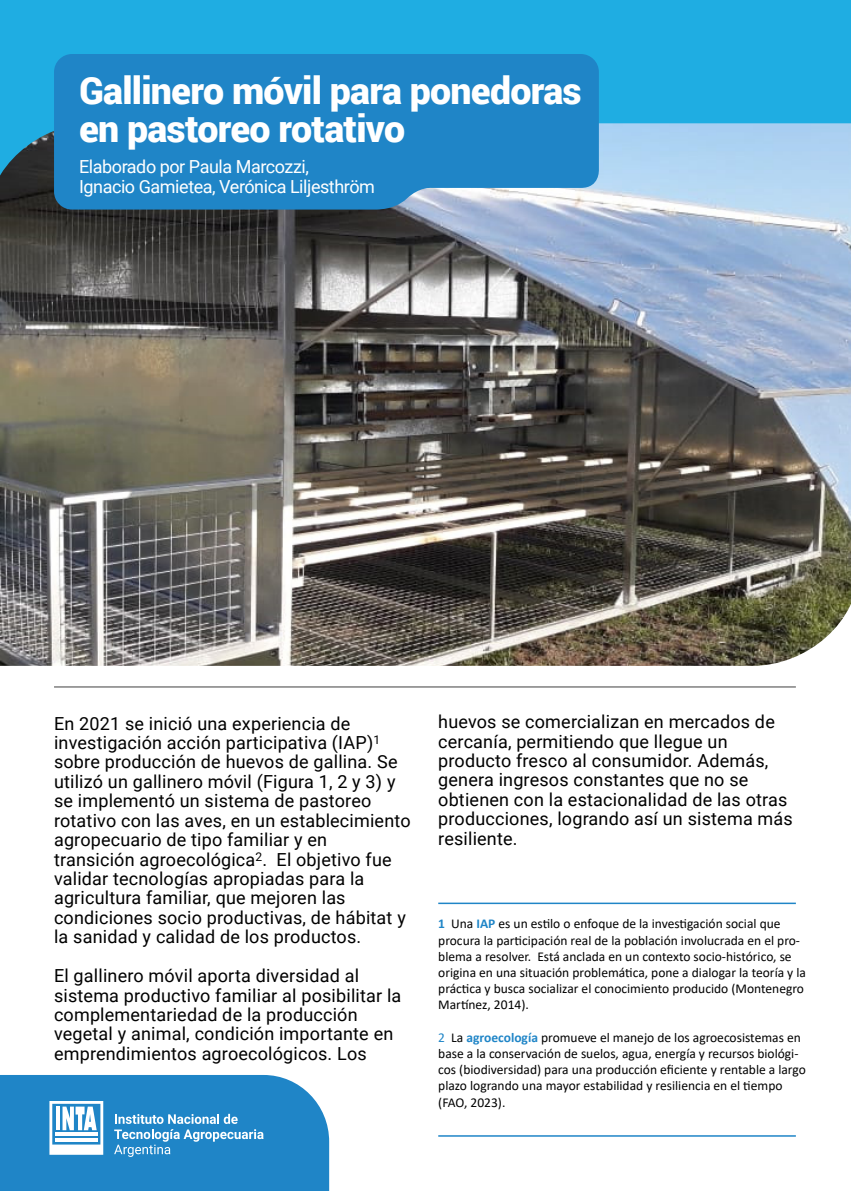
<style>
.page{position:relative;width:851px;height:1191px;background:#fff}
.page>*{position:absolute;margin:0;border:0;box-sizing:border-box;transform-origin:0 0}
.t1{font:900 37.5px/37.5px "Roboto";letter-spacing:-.02em;color:#fff}
.t2{font:18px/19.4px "Roboto";letter-spacing:.01em;color:#000}
.t3{font:18px "Roboto";letter-spacing:-.025em;color:#fff}
.t4{font:13.5px/16.2px "Calibri";color:#000}
.s1{font-weight:700;color:#1f85c7}
.s2{color:#1f85c7}
</style>
<div class="page">
<img style="left:0;top:221px;width:850px;height:347px">
<svg style="left:0;top:0;width:850px;height:221px;background:#46acd6"></svg>
<svg style="left:0;top:568px;width:850px;height:120px"></svg>
<div style="left:54px;top:54px;width:545px;height:155px;background:#1f85c7"></div>
<svg style="left:0;top:1075px;width:329px;height:116px;background:#3792cd"></svg>
<hr style="left:54px;top:686px;width:741px;height:1px;background:#808080">
<hr style="left:438px;top:902px;width:357px;height:2px;background:#1f85c7">
<hr style="left:438px;top:1135px;width:357px;height:1px;background:#1f85c7">
<p class="t1" style="left:79px;top:71px;width:504px">Gallinero móvil para ponedoras en pastoreo rotativo</p>
<p class="t3" style="left:79px;top:154px;width:231px">Elaborado por Paula Marcozzi,</p>
<p class="t3" style="left:79px;top:174px;width:297px">Ignacio Gamietea, Verónica Liljesthröm</p>
<p class="t2" style="left:54px;top:713px;width:298px">En 2021 se inició una experiencia de</p>
<p class="t2" style="left:54px;top:732px;width:345px">investigación acción participativa (IAP)<sup>1 </sup>sobre producción de huevos de gallina. Se utilizó un gallinero móvil (Figura 1, 2 y 3) y se implementó un sistema de pastoreo</p>
<p class="t2" style="left:54px;top:810px;width:358px">rotativo con las aves, en un establecimiento agropecuario de tipo familiar y en</p>
<p class="t2" style="left:54px;top:848px;width:339px">transición agroecológica<sup>2</sup>. El objetivo fue validar tecnologías apropiadas para la</p>
<p class="t2" style="left:54px;top:887px;width:293px">agricultura familiar, que mejoren las</p>
<p class="t2" style="left:54px;top:907px;width:353px">condiciones socio productivas, de hábitat y la sanidad y calidad de los productos.</p>
<p class="t2" style="left:54px;top:965px;width:306px">El gallinero móvil aporta diversidad al</p>
<p class="t2" style="left:54px;top:984px;width:349px">sistema productivo familiar al posibilitar la complementariedad de la producción</p>
<p class="t2" style="left:54px;top:1023px;width:341px">vegetal y animal, condición importante en emprendimientos agroecológicos. Los</p>
<p class="t2" style="left:438px;top:711px;width:338px">huevos se comercializan en mercados de cercanía, permitiendo que llegue un</p>
<p class="t2" style="left:438px;top:750px;width:331px">producto fresco al consumidor. Además, genera ingresos constantes que no se</p>
<p class="t2" style="left:438px;top:789px;width:356px">obtienen con la estacionalidad de las otras producciones, logrando así un sistema más resiliente.</p>
<p class="t4" style="left:438px;top:915px;width:369px"><span class="s1">1</span> Una <span class="s1">IAP</span> es un estilo o enfoque de la investigación social que procura la participación real de la población involucrada en el pro&shy;blema a resolver. Está anclada en un contexto socio-histórico, se origina en una situación problemática, pone a dialogar la teoría y la práctica y busca socializar el conocimiento producido (Montenegro Martínez, 2014).</p>
<p class="t4" style="left:438px;top:1029px;width:369px"><span class="s2">2</span> La <span class="s1">agroecología</span> promueve el manejo de los agroecosistemas en base a la conservación de suelos, agua, energía y recursos biológi&shy;cos (biodiversidad) para una producción eficiente y rentable a largo plazo logrando una mayor estabilidad y resiliencia en el tiempo (FAO, 2023).</p>
</div>
